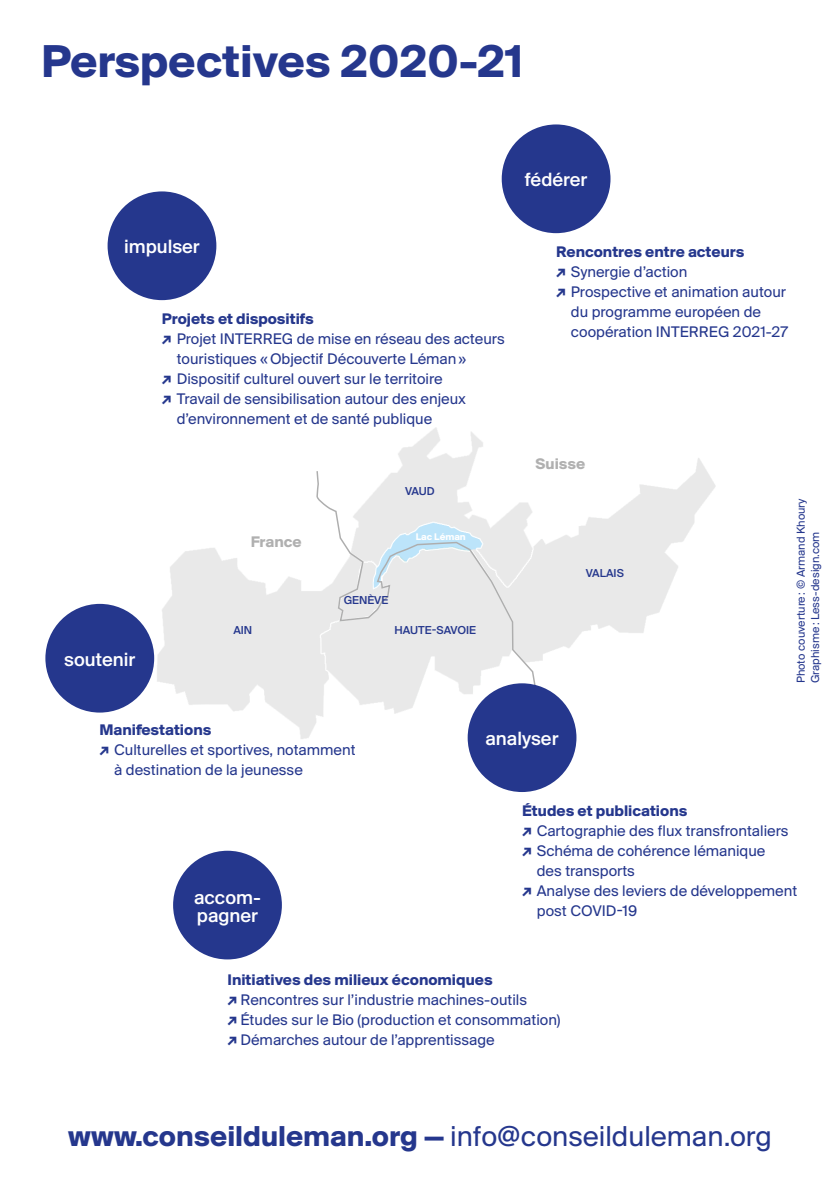
<style>
.page{position:relative;width:840px;height:1191px;background:#fff}
.page>*{position:absolute;margin:0;border:0;box-sizing:border-box;transform-origin:0 0}
.t1{font:700 48px "Suisse BP Intl";color:#25378d}
.t2{font:700 30px "Suisse BP Intl";color:#25378d}
.t3{font:500 20px/18px "Suisse BP Intl";color:#fff}
.t4{font:16px/20px "Suisse BP Intl";color:#25378d}
.t5{font:700 16px "Suisse BP Intl";color:#25378d}
.t6{font:700 16px "Suisse BP Intl";color:#b0b0b0}
.t7{font:12px/14px "Suisse BP Intl";color:#25378d}
.t8{font:500 12px "Suisse BP Intl";color:#25378d}
.t9{font:700 10px "Suisse BP Intl";color:#fff}
.s1{font-weight:700}
.s2{font-weight:400}
</style>
<div class="page">
<div style="left:173px;top:850px;width:109px;height:109px;background:#25378d;border-radius:50%"></div>
<div style="left:501px;top:124px;width:109px;height:109px;background:#25378d;border-radius:50%"></div>
<div style="left:107px;top:191px;width:109px;height:109px;background:#25378d;border-radius:50%"></div>
<div style="left:45px;top:604px;width:109px;height:108px;background:#25378d;border-radius:50%"></div>
<img style="left:141px;top:427px;width:575px;height:322px">
<svg style="left:315px;top:469px;width:222px;height:222px"></svg>
<div style="left:467px;top:683px;width:109px;height:109px;background:#25378d;border-radius:50%"></div>
<h1 class="t1" style="left:41px;top:33px;width:483px">Perspectives 2020-21</h1>
<p class="t3" style="left:524px;top:170px;width:64px">fédérer</p>
<p class="t3" style="left:124px;top:237px;width:77px">impulser</p>
<p class="t5" style="left:162px;top:309px;width:153px">Projets et dispositifs</p>
<p class="t4" style="left:162px;top:328px;width:344px"><span class="s1">↗</span> Projet INTERREG de mise en réseau des acteurs</p>
<p class="t4" style="left:177px;top:348px;width:290px">touristiques «Objectif Découverte Léman»</p>
<p class="t4" style="left:162px;top:368px;width:282px"><span class="s1">↗</span> Dispositif culturel ouvert sur le territoire</p>
<p class="t4" style="left:162px;top:388px;width:305px"><span class="s1">↗</span> Travail de sensibilisation autour des enjeux</p>
<p class="t4" style="left:177px;top:408px;width:257px">d’environnement et de santé publique</p>
<p class="t3" style="left:64px;top:649px;width:73px">soutenir</p>
<p class="t6" style="left:250px;top:532px;width:52px">France</p>
<p class="t8" style="left:233px;top:622px;width:20px">AIN</p>
<p class="t8" style="left:405px;top:484px;width:31px">VAUD</p>
<p class="t8" style="left:343px;top:593px;width:46px">GENÈVE</p>
<p class="t9" style="left:415px;top:531px;width:51px">Lac Léman</p>
<p class="t8" style="left:394px;top:622px;width:83px">HAUTE-SAVOIE</p>
<p class="t5" style="left:556px;top:242px;width:190px">Rencontres entre acteurs</p>
<p class="t4" style="left:556px;top:262px;width:133px"><span class="s1">↗</span> Synergie d’action</p>
<p class="t4" style="left:556px;top:282px;width:231px"><span class="s1">↗</span> Prospective et animation autour</p>
<p class="t4" style="left:570px;top:302px;width:191px">du programme européen de</p>
<p class="t4" style="left:570px;top:322px;width:218px">coopération INTERREG 2021-27</p>
<p class="t6" style="left:535px;top:454px;width:51px">Suisse</p>
<p class="t8" style="left:585px;top:566px;width:40px">VALAIS</p>
<p class="t7" style="left:793px;top:683px;width:186px;rotate:-90deg">Photo couverture: © Armand Khoury<br>Graphisme: Less-design.com</p>
<p class="t5" style="left:99px;top:720px;width:113px">Manifestations</p>
<p class="t4" style="left:99px;top:739px;width:257px"><span class="s1">↗</span> Culturelles et sportives, notamment</p>
<p class="t4" style="left:114px;top:759px;width:190px">à destination de la jeunesse</p>
<p class="t3" style="left:485px;top:729px;width:74px">analyser</p>
<p class="t3" style="left:194px;top:887px;width:68px">accom&shy;pagner</p>
<p class="t5" style="left:521px;top:801px;width:167px">Études et publications</p>
<p class="t4" style="left:521px;top:820px;width:268px"><span class="s1">↗</span> Cartographie des flux transfrontaliers</p>
<p class="t4" style="left:521px;top:840px;width:245px"><span class="s1">↗</span> Schéma de cohérence lémanique</p>
<p class="t4" style="left:536px;top:860px;width:100px">des transports</p>
<p class="t4" style="left:521px;top:880px;width:276px"><span class="s1">↗</span> Analyse des leviers de développement</p>
<p class="t4" style="left:536px;top:900px;width:102px">post COVID-19</p>
<p class="t4" style="left:227px;top:969px;width:334px"><span class="s1">Initiatives des milieux économiques<br>↗</span> Rencontres sur l’industrie machines-outils<br><span class="s1">↗</span> Études sur le Bio (production et consommation) <span class="s1">↗</span> Démarches autour de l’apprentissage</p>
<h2 class="t2" style="left:68px;top:1118px;width:705px">www.conseilduleman.org — <span class="s2">info@conseilduleman.org</span></h2>
</div>
